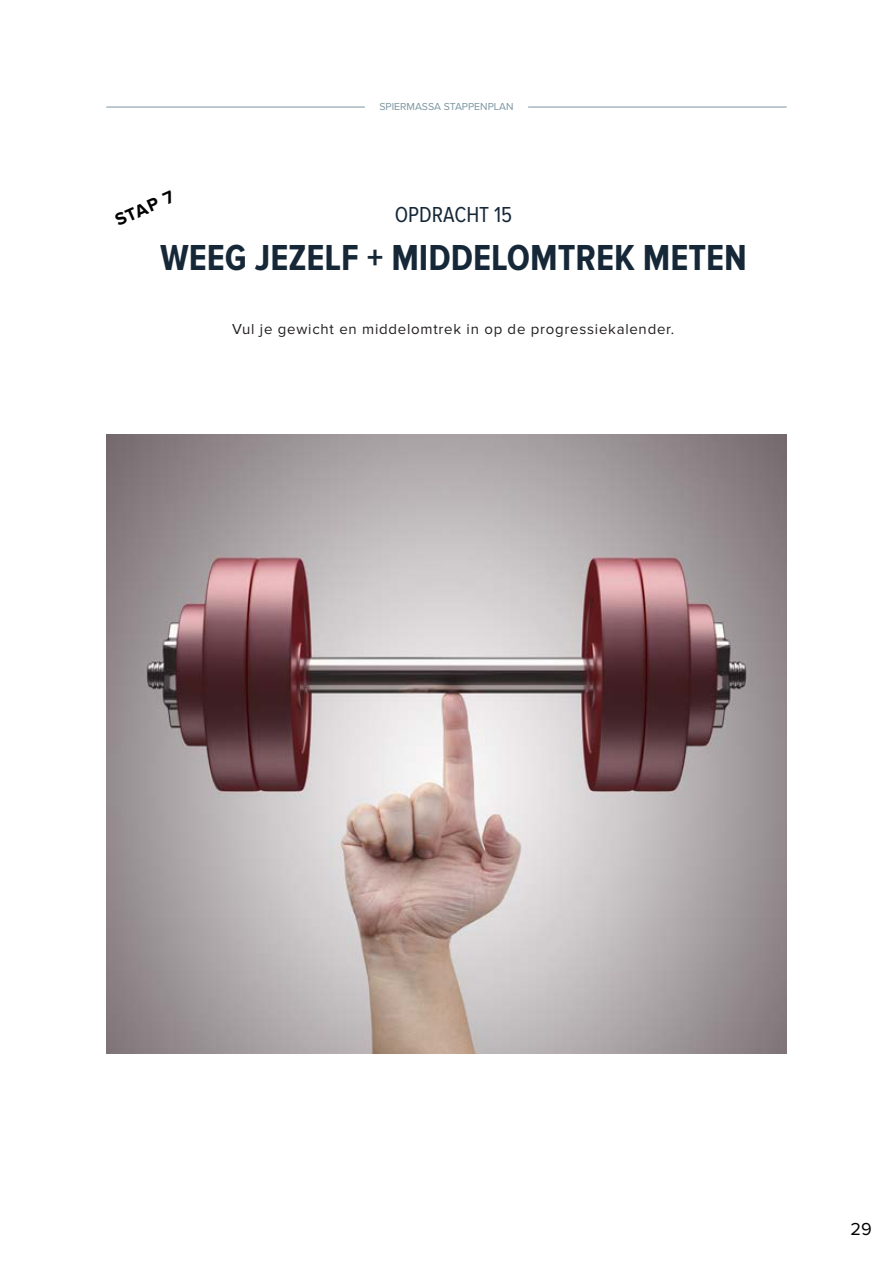
<style>
.page{position:relative;width:893px;height:1263px;background:#fff}
.page>*{position:absolute;margin:0;border:0;box-sizing:border-box;transform-origin:0 0}
.t1{font:700 37.5px "Proxima Nova Cond";color:#162838}
.t2{font:22.5px "Proxima Nova Cond";color:#162838}
.t3{font:700 18px "Proxima Nova";color:#000}
.t4{font:18px "Proxima Nova";color:#000}
.t5{font:15px "Proxima Nova";letter-spacing:.05em;color:#231f20}
.t6{font:10.5px "Proxima Nova";color:#7c96a2}
</style>
<div class="page">
<hr style="left:106px;top:106px;width:259px;height:2px;background:#a7b9c0">
<hr style="left:528px;top:106px;width:259px;height:2px;background:#a7b9c0">
<img style="left:106px;top:435px;width:681px;height:619px">
<p class="t6" style="left:379px;top:101px;width:136px">SPIERMASSA STAPPENPLAN</p>
<p class="t3" style="left:112px;top:211px;width:64px;rotate:-24deg">STAP 7</p>
<h2 class="t2" style="left:395px;top:202px;width:119px">OPDRACHT 15</h2>
<h1 class="t1" style="left:160px;top:237px;width:588px">WEEG JEZELF + MIDDELOMTREK METEN</h1>
<p class="t5" style="left:232px;top:320px;width:443px">Vul je gewicht en middelomtrek in op de progressiekalender.</p>
<p class="t4" style="left:850px;top:1219px;width:23px">29</p>
</div>
